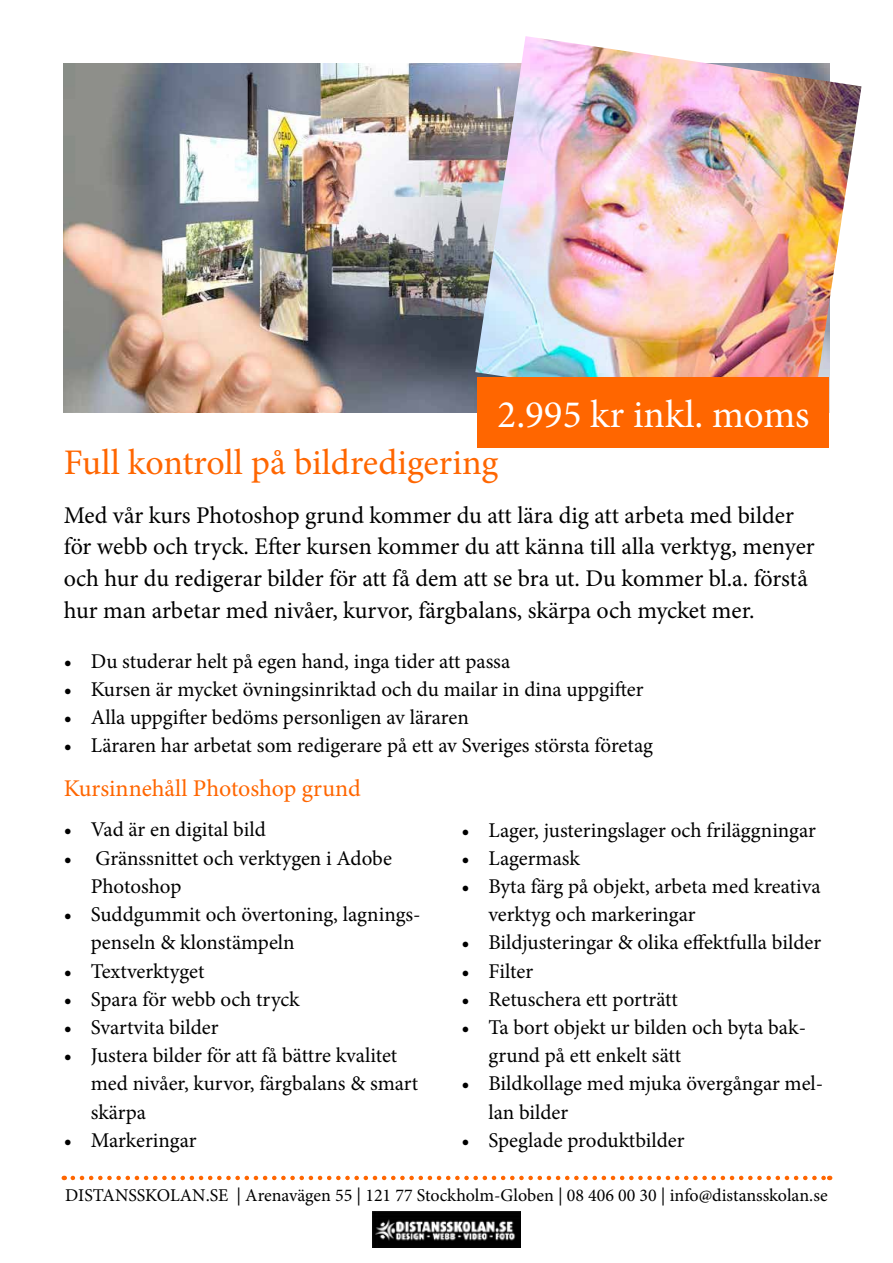
<style>
.page{position:relative;width:893px;height:1263px;background:#fff}
.page>*{position:absolute;margin:0;border:0;box-sizing:border-box;transform-origin:0 0}
.t1{font:39px "Minion Pro";color:#fff}
.t2{font:36px "Minion Pro";color:#f60}
.t3{font:24px/31.8px "Minion Pro";letter-spacing:-.005em;color:#000}
.t4{font:24px "Minion Pro";letter-spacing:-.005em;color:#f60}
.t5{font:21px/28.2px "Minion Pro";color:#000}
.t6{font:18px "Minion Pro";color:#000}
</style>
<div class="page">
<svg style="left:73px;top:1176px;width:757px;height:4px"></svg>
<img style="left:373px;top:1211px;width:147px;height:36px">
<img style="left:64px;top:64px;width:411px;height:348px">
<img style="left:475px;top:36px;width:386px;height:386px">
<div style="left:478px;top:377px;width:351px;height:71px;background:#f60"></div>
<h1 class="t1" style="left:498px;top:388px;width:313px">2.995 kr inkl. moms</h1>
<h2 class="t2" style="left:64px;top:438px;width:436px">Full kontroll på bildredigering</h2>
<p class="t3" style="left:64px;top:499px;width:752px">Med vår kurs Photoshop grund kommer du att lära dig att arbeta med bilder för webb och tryck. Efter kursen kommer du att känna till alla verktyg, menyer och hur du redigerar bilder för att få dem att se bra ut. Du kommer bl.a. förstå hur man arbetar med nivåer, kurvor, färgbalans, skärpa och mycket mer.</p>
<p class="t5" style="left:64px;top:647px;width:448px">• Du studerar helt på egen hand, inga tider att passa</p>
<p class="t5" style="left:64px;top:675px;width:581px">• Kursen är mycket övningsinriktad och du mailar in dina uppgifter</p>
<p class="t5" style="left:64px;top:703px;width:407px">• Alla uppgifter bedöms personligen av läraren</p>
<p class="t5" style="left:64px;top:732px;width:591px">• Läraren har arbetat som redigerare på ett av Sveriges största företag</p>
<p class="t4" style="left:64px;top:772px;width:299px">Kursinnehåll Photoshop grund</p>
<p class="t5" style="left:64px;top:816px;width:204px">• Vad är en digital bild</p>
<p class="t5" style="left:91px;top:844px;width:303px;text-indent:-27px">• Gränssnittet och verktygen i Adobe<br>Photoshop</p>
<p class="t5" style="left:91px;top:900px;width:331px;text-indent:-27px">• Suddgummit och övertoning, lagnings&shy;penseln &amp; klonstämpeln</p>
<p class="t5" style="left:64px;top:957px;width:142px">• Textverktyget</p>
<p class="t5" style="left:64px;top:985px;width:237px">• Spara för webb och tryck</p>
<p class="t5" style="left:64px;top:1013px;width:156px">• Svartvita bilder</p>
<p class="t5" style="left:91px;top:1041px;width:329px;text-indent:-27px">• Justera bilder för att få bättre kvalitet med nivåer, kurvor, färgbalans &amp; smart skärpa</p>
<p class="t5" style="left:64px;top:1126px;width:134px">• Markeringar</p>
<p class="t5" style="left:461px;top:816px;width:356px">• Lager, justeringslager och friläggningar</p>
<p class="t5" style="left:461px;top:844px;width:120px">• Lagermask</p>
<p class="t5" style="left:488px;top:872px;width:334px;text-indent:-27px">• Byta färg på objekt, arbeta med kreativa verktyg och markeringar</p>
<p class="t5" style="left:461px;top:929px;width:361px">• Bildjusteringar &amp; olika effektfulla bilder</p>
<p class="t5" style="left:461px;top:957px;width:73px">• Filter</p>
<p class="t5" style="left:461px;top:985px;width:218px">• Retuschera ett porträtt</p>
<p class="t5" style="left:488px;top:1013px;width:319px;text-indent:-27px">• Ta bort objekt ur bilden och byta bak&shy;grund på ett enkelt sätt</p>
<p class="t5" style="left:488px;top:1070px;width:336px;text-indent:-27px">• Bildkollage med mjuka övergångar mel&shy;lan bilder</p>
<p class="t5" style="left:461px;top:1126px;width:225px">• Speglade produktbilder</p>
<p class="t6" style="left:65px;top:1183px;width:764px">DISTANSSKOLAN.SE | Arenavägen 55 | 121 77 Stockholm-Globen | 08 406 00 30 | info@distansskolan.se</p>
</div>
